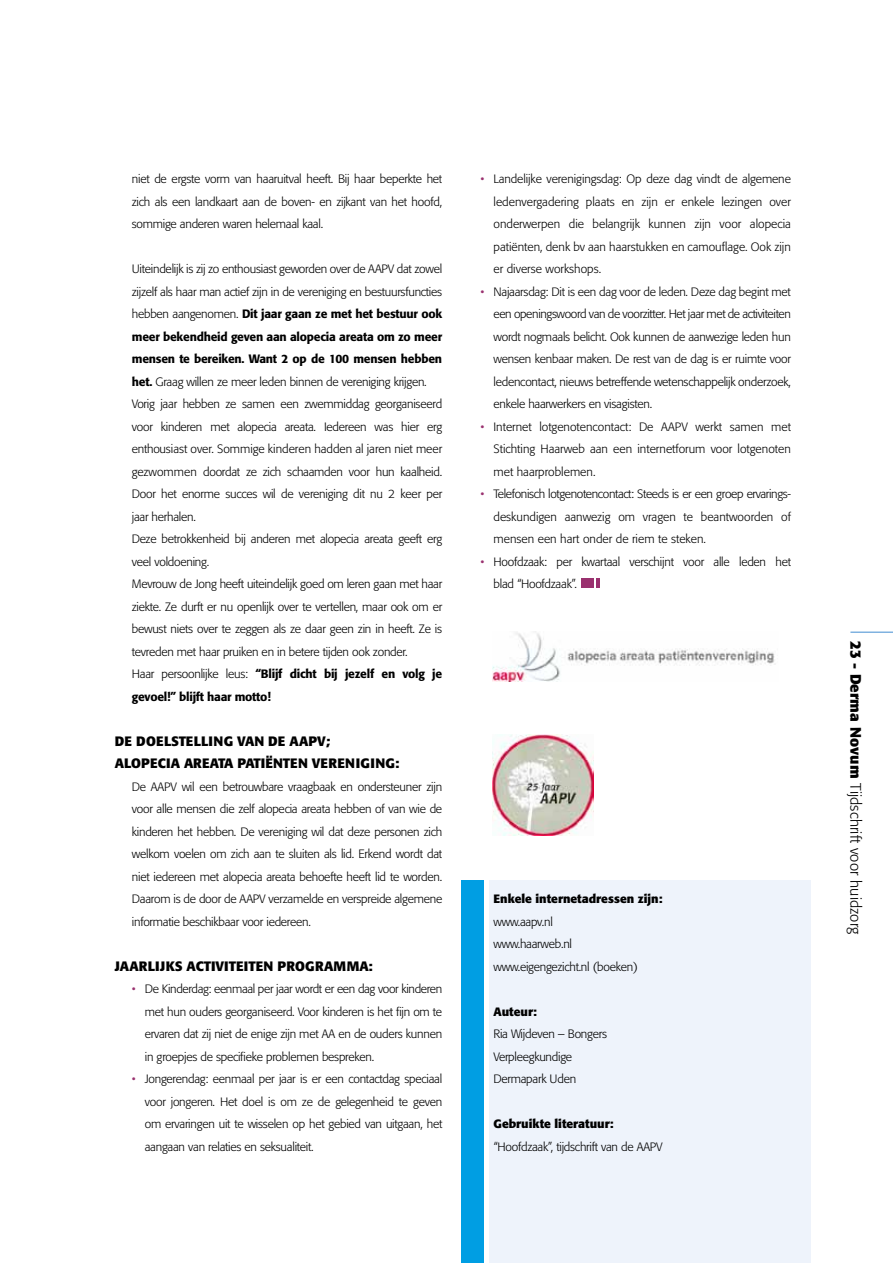
<style>
.page{position:relative;width:893px;height:1263px;background:#fff}
.page>*{position:absolute;margin:0;border:0;box-sizing:border-box;transform-origin:0 0}
.t1{font:300 15px "Formata";letter-spacing:.01em;color:#000}
.t2{font:700 13.5px/22.5px "Formata";color:#000}
.t3{font:300 12px/22.5px "Formata";letter-spacing:-.02em;color:#000;text-align:justify}
.t4{font:700 12px "Formata";color:#000}
.s1{font-weight:500}
.s2{color:#9a316f}
.s3{font-weight:700}
</style>
<div class="page">
<div style="left:489px;top:881px;width:322px;height:382px;background:#eef3fb"></div>
<div style="left:461px;top:881px;width:23px;height:382px;background:#009ee3"></div>
<hr style="left:850px;top:631px;width:42px;height:2px;background:#80b2e0">
<img style="left:492px;top:631px;width:284px;height:50px">
<img style="left:492px;top:735px;width:101px;height:101px">
<hr style="left:596px;top:578px;width:4px;height:10px;background:#9a316f">
<div style="left:582px;top:578px;width:12px;height:10px;background:#9a316f"></div>
<p class="t3" style="left:132px;top:168px;width:312px">niet de ergste vorm van haaruitval heeft. Bij haar beperkte het zich als een landkaart aan de boven- en zijkant van het hoofd, sommige anderen waren helemaal kaal.</p>
<p class="t3" style="left:132px;top:258px;width:312px;text-align:left">Uiteindelijk is zij zo enthousiast geworden over de AAPV dat zowel zijzelf als haar man actief zijn in de vereniging en bestuursfuncties hebben aangenomen. <span class="s1">Dit jaar gaan ze met het bestuur ook meer bekendheid geven aan alopecia areata om zo meer mensen te bereiken. Want 2 op de 100 mensen hebben het.</span> Graag willen ze meer leden binnen de vereniging krijgen.<br>Vorig jaar hebben ze samen een zwemmiddag georganiseerd voor kinderen met alopecia areata. Iedereen was hier erg enthousiast over. Sommige kinderen hadden al jaren niet meer gezwommen doordat ze zich schaamden voor hun kaalheid.<br>Door het enorme succes wil de vereniging dit nu 2 keer per jaar herhalen.<br>Deze betrokkenheid bij anderen met alopecia areata geeft erg veel voldoening.<br>Mevrouw de Jong heeft uiteindelijk goed om leren gaan met haar ziekte. Ze durft er nu openlijk over te vertellen, maar ook om er bewust niets over te zeggen als ze daar geen zin in heeft. Ze is tevreden met haar pruiken en in betere tijden ook zonder.<br>Haar persoonlijke leus: <span class="s1">“Blijf dicht bij jezelf en volg je gevoel!” blijft haar motto!</span></p>
<p class="t2" style="left:115px;top:729px;width:286px">DE DOELSTELLING VAN DE AAPV;<br>ALOPECIA AREATA PATIËNTEN VERENIGING:</p>
<p class="t3" style="left:132px;top:775px;width:312px">De AAPV wil een betrouwbare vraagbaak en ondersteuner zijn voor alle mensen die zelf alopecia areata hebben of van wie de kinderen het hebben. De vereniging wil dat deze personen zich welkom voelen om zich aan te sluiten als lid. Erkend wordt dat niet iedereen met alopecia areata behoefte heeft lid te worden.<br>Daarom is de door de AAPV verzamelde en verspreide algemene informatie beschikbaar voor iedereen.</p>
<p class="t2" style="left:115px;top:954px;width:260px">JAARLIJKS ACTIVITEITEN PROGRAMMA:</p>
<p class="t3" style="left:145px;top:978px;width:299px;text-indent:-13px"><span class="s2">•</span> De Kinderdag: eenmaal per jaar wordt er een dag voor kinderen met hun ouders georganiseerd. Voor kinderen is het fijn om te ervaren dat zij niet de enige zijn met AA en de ouders kunnen in groepjes de specifieke problemen bespreken.</p>
<p class="t3" style="left:145px;top:1068px;width:299px;text-indent:-13px"><span class="s2">•</span> Jongerendag: eenmaal per jaar is er een contactdag speciaal voor jongeren. Het doel is om ze de gelegenheid te geven om ervaringen uit te wisselen op het gebied van uitgaan, het aangaan van relaties en seksualiteit.</p>
<p class="t3" style="left:493px;top:168px;width:299px;text-indent:-13px"><span class="s2">•</span> Landelijke verenigingsdag: Op deze dag vindt de algemene ledenvergadering plaats en zijn er enkele lezingen over onderwerpen die belangrijk kunnen zijn voor alopecia patiënten, denk bv aan haarstukken en camouflage. Ook zijn er diverse workshops.</p>
<p class="t3" style="left:493px;top:280px;width:299px;text-indent:-13px"><span class="s2">•</span> Najaarsdag: Dit is een dag voor de leden. Deze dag begint met een openingswoord van de voorzitter. Het jaar met de activiteiten wordt nogmaals belicht. Ook kunnen de aanwezige leden hun wensen kenbaar maken. De rest van de dag is er ruimte voor ledencontact, nieuws betreffende wetenschappelijk onderzoek, enkele haarwerkers en visagisten.</p>
<p class="t3" style="left:493px;top:415px;width:299px;text-indent:-13px"><span class="s2">•</span> Internet lotgenotencontact: De AAPV werkt samen met Stichting Haarweb aan een internetforum voor lotgenoten met haarproblemen.</p>
<p class="t3" style="left:493px;top:483px;width:299px;text-indent:-13px"><span class="s2">•</span> Telefonisch lotgenotencontact: Steeds is er een groep ervarings&shy;deskundigen aanwezig om vragen te beantwoorden of mensen een hart onder de riem te steken.</p>
<p class="t3" style="left:493px;top:550px;width:299px;text-indent:-13px"><span class="s2">•</span> Hoofdzaak: per kwartaal verschijnt voor alle leden het blad “Hoofdzaak”.</p>
<p class="t4" style="left:493px;top:891px;width:171px">Enkele internetadressen zijn:</p>
<p class="t3" style="left:493px;top:910px;width:146px;text-align:left">www.aapv.nl<br>www.haarweb.nl www.eigengezicht.nl (boeken)</p>
<p class="t4" style="left:493px;top:1004px;width:45px">Auteur:</p>
<p class="t3" style="left:493px;top:1023px;width:115px;text-align:left">Ria Wijdeven – Bongers<br>Verpleegkundige<br>Dermapark Uden</p>
<p class="t4" style="left:493px;top:1116px;width:122px">Gebruikte literatuur:</p>
<p class="t3" style="left:493px;top:1135px;width:171px">“Hoofdzaak”, tijdschrift van de AAPV</p>
<p class="t1" style="left:864px;top:641px;width:295px;rotate:90deg"><span class="s3">23 - Derma Novum</span> Tijdschrift voor huidzorg</p>
</div>
